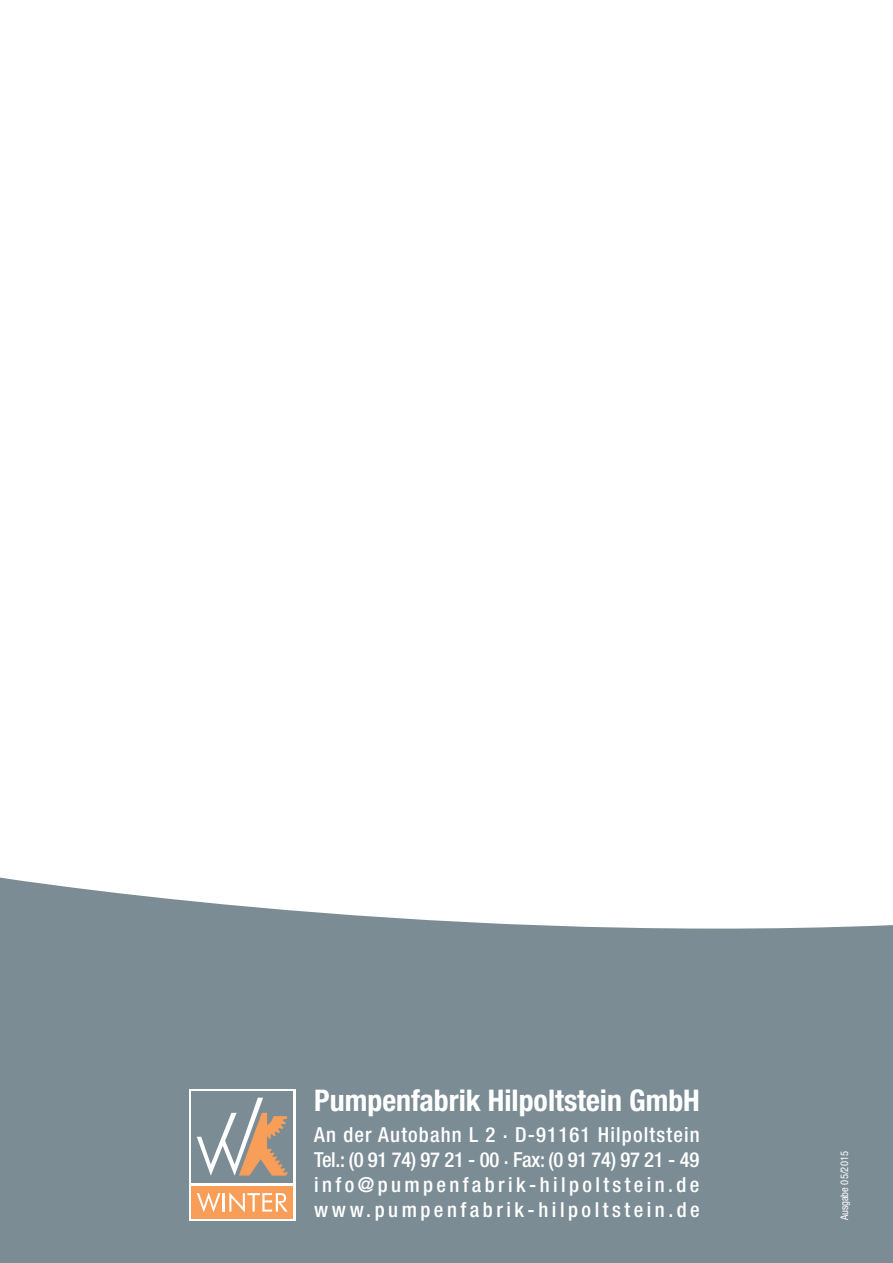
<style>
.page{position:relative;width:893px;height:1263px;background:#fff}
.page>*{position:absolute;margin:0;border:0;box-sizing:border-box;transform-origin:0 0}
.t1{font:700 condensed 29.85px "Helvetica Neue LT Std";color:#fff}
.t2{font:500 condensed 20.7px/25px "Helvetica Neue LT Std";letter-spacing:.17em;color:#fff;text-align:justify}
.t3{font:condensed 10.5px "Helvetica Neue LT Std";color:#fff}
</style>
<div class="page">
<hr style="left:892px;top:102px;width:1px;height:172px;background:#f89e58">
<svg style="left:0;top:877px;width:893px;height:386px;background:#8898a0"></svg>
<div style="left:189px;top:1089px;width:106px;height:131px;background:linear-gradient(to right,#fff,#fff)"></div>
<div style="left:191px;top:1186px;width:102px;height:32px;background:#f89e58"></div>
<div style="left:191px;top:1091px;width:102px;height:91px;background:#7b8c95"></div>
<svg style="left:197px;top:1192px;width:91px;height:20px"></svg>
<svg style="left:197px;top:1098px;width:91px;height:77px"></svg>
<h1 class="t1" style="left:314px;top:1082px;width:387px">Pumpenfabrik Hilpoltstein GmbH</h1>
<p class="t2" style="left:314px;top:1122px;width:387px">An der Autobahn L 2 . D-91161 Hilpoltstein Tel.: (0 91 74) 97 21 - 00 . Fax: (0 91 74) 97 21 - 49 info@pumpenfabrik-hilpoltstein.de www.pumpenfabrik-hilpoltstein.de</p>
<p class="t3" style="left:838px;top:1220px;width:71px;rotate:-90deg">Ausgabe 05/2015</p>
</div>
